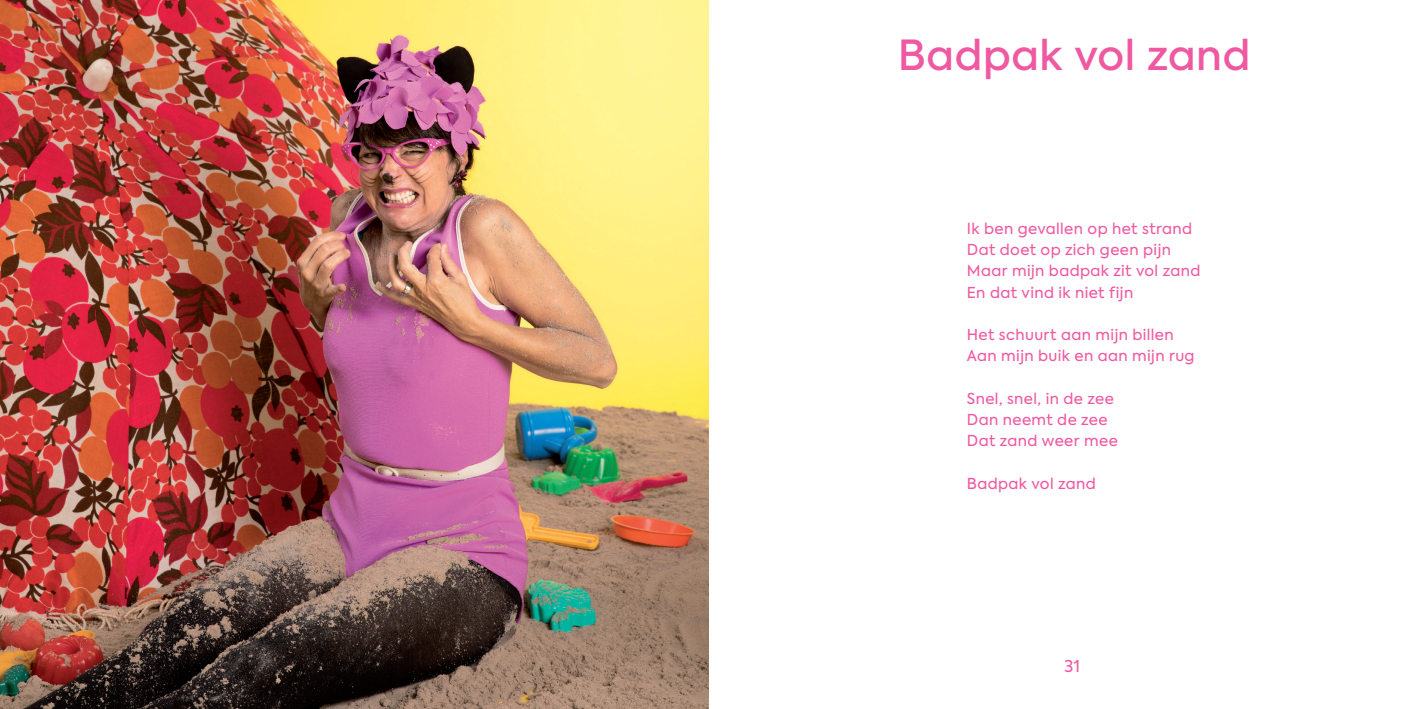
<style>
.page{position:relative;width:1418px;height:709px;background:#fff}
.page>*{position:absolute;margin:0;border:0;box-sizing:border-box;transform-origin:0 0}
.titel1{font:500 41.25px "Axiforma";letter-spacing:.015em;color:#ef59a1}
.t1{font:16.25px "Axiforma";color:#ef59a1}
.t2{font:15px "Axiforma";letter-spacing:.025em;color:#ef59a1}
</style>
<div class="page">
<img style="left:0;top:0;width:709px;height:709px">
<p class="titel1" style="left:898px;top:28px;width:354px">Badpak vol zand</p>
<p class="t2" style="left:966px;top:219px;width:227px">Ik ben gevallen op het strand</p>
<p class="t2" style="left:966px;top:240px;width:206px">Dat doet op zich geen pijn</p>
<p class="t2" style="left:966px;top:261px;width:235px">Maar mijn badpak zit vol zand</p>
<p class="t2" style="left:966px;top:282px;width:168px">En dat vind ik niet fijn</p>
<p class="t2" style="left:966px;top:325px;width:208px">Het schuurt aan mijn billen</p>
<p class="t2" style="left:966px;top:346px;width:229px">Aan mijn buik en aan mijn rug</p>
<p class="t2" style="left:966px;top:389px;width:148px">Snel, snel, in de zee</p>
<p class="t2" style="left:966px;top:410px;width:142px">Dan neemt de zee</p>
<p class="t2" style="left:966px;top:431px;width:152px">Dat zand weer mee</p>
<p class="t2" style="left:966px;top:474px;width:130px">Badpak vol zand</p>
<p class="t1" style="left:1064px;top:655px;width:17px">31</p>
</div>
